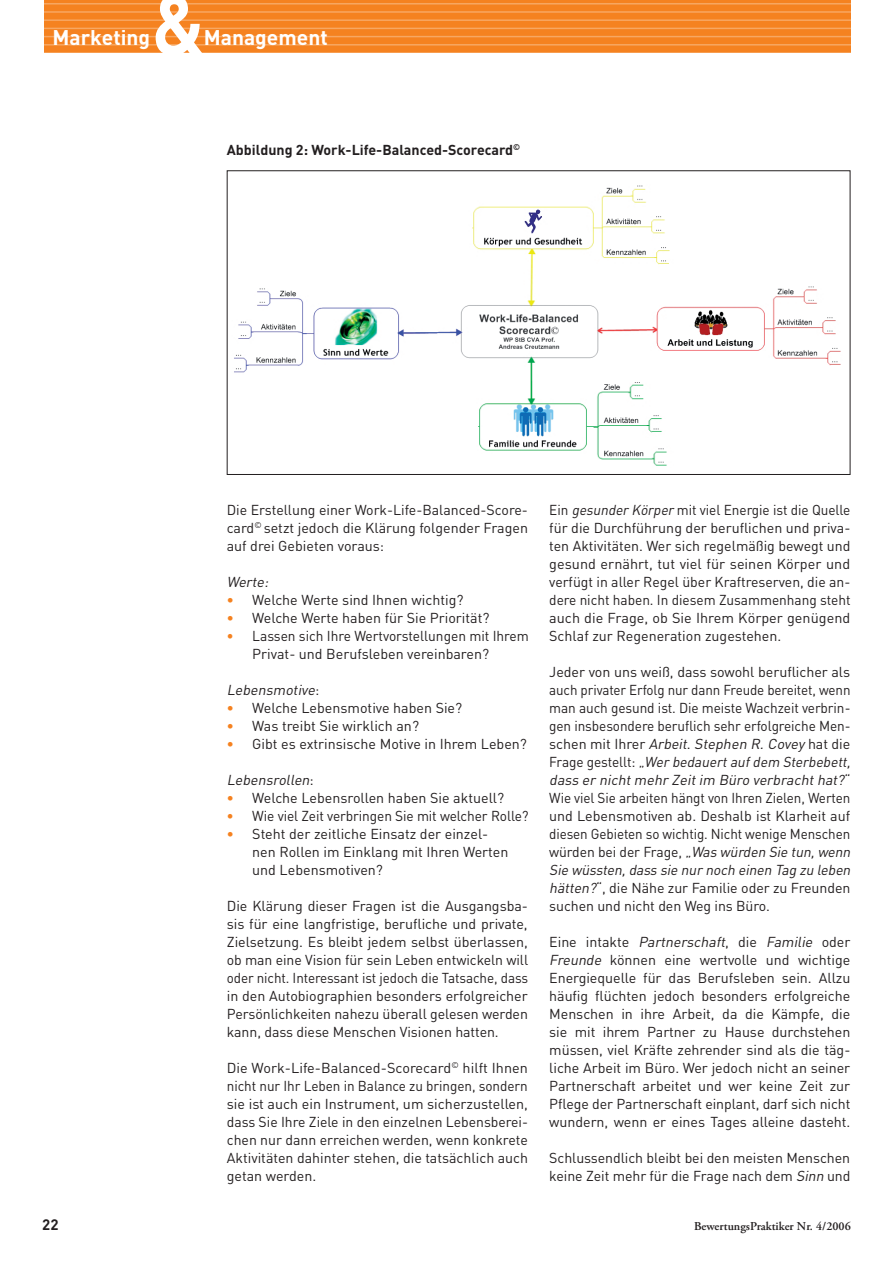
<style>
.page{position:relative;width:893px;height:1263px;background:#fff}
.page>*{position:absolute;margin:0;border:0;box-sizing:border-box;transform-origin:0 0}
.t1{font:700 21px "DIN";color:#fff}
.t2{font:700 15px "DIN";color:#231f20}
.t3{font:14.25px/18px "DIN";letter-spacing:-.005em;color:#231f20;text-align:justify}
.t4{font:14.25px/18px "DIN";letter-spacing:-.005em;color:#231f20;text-align:justify;scale:.95 1}
.t5{font:14.25px/18px "DIN";letter-spacing:-.005em;color:#231f20;scale:.96 1}
.t6{font:700 14.25px "DIN";color:#231f20}
.t7{font:italic 14.25px "DIN";color:#231f20}
.t8{font:600 12px "Adobe Garamond Pro";color:#231f20}
.s1{font-weight:700;color:#f58220}
.s2{font-style:normal}
.s3{font-style:italic}
</style>
<div class="page">
<div style="left:44px;top:0;width:806px;height:53px;background:#f58220"></div>
<hr style="left:42px;top:3px;width:851px;height:2px;background:#fff">
<hr style="left:42px;top:11px;width:851px;height:2px;background:#fff">
<hr style="left:42px;top:19px;width:851px;height:2px;background:#fff">
<hr style="left:42px;top:28px;width:851px;height:1px;background:#fff">
<hr style="left:42px;top:36px;width:851px;height:1px;background:#fff">
<hr style="left:42px;top:44px;width:851px;height:2px;background:#fff">
<hr style="left:42px;top:52px;width:851px;height:2px;background:#fff">
<svg style="left:156px;top:0;width:48px;height:53px"></svg>
<img style="left:234px;top:185px;width:607px;height:281px">
<h1 class="t1" style="left:52px;top:24px;width:99px">Marketing</h1>
<h1 class="t1" style="left:204px;top:24px;width:125px">Management</h1>
<p class="t6" style="left:227px;top:140px;width:295px">Abbildung 2: Work-Life-Balanced-Scorecard<sup>©</sup></p>
<p class="t3" style="left:227px;top:500px;width:303px">Die Erstellung einer Work-Life-Balanced-Score&shy;card<sup>©</sup> setzt jedoch die Klärung folgender Fragen auf drei Gebieten voraus:</p>
<p class="t7" style="left:227px;top:573px;width:46px">Werte:</p>
<p class="t3" style="left:227px;top:590px;width:238px"><span class="s1">•</span> Welche Werte sind I hnen wichtig?</p>
<p class="t3" style="left:227px;top:608px;width:264px"><span class="s1">•</span> Welche Werte haben für Sie Priorität?</p>
<p class="t5" style="left:252px;top:626px;width:290px;text-indent:-26px"><span class="s1">•</span> Lassen sich I hre Wertvorstellungen mit I hrem<br>Privat- und Berufsleben vereinbaren?</p>
<p class="t7" style="left:227px;top:681px;width:94px">Lebensmotive<span class="s2">:</span></p>
<p class="t3" style="left:227px;top:698px;width:237px"><span class="s1">•</span> Welche Lebensmotive haben Sie?</p>
<p class="t3" style="left:227px;top:716px;width:194px"><span class="s1">•</span> Was treibt Sie wirklich an?</p>
<p class="t3" style="left:227px;top:734px;width:302px"><span class="s1">•</span> Gibt es extrinsische Motive in I hrem Leben?</p>
<p class="t7" style="left:227px;top:771px;width:89px">Lebensrollen<span class="s2">:</span></p>
<p class="t3" style="left:227px;top:788px;width:279px"><span class="s1">•</span> Welche Lebensrollen haben Sie aktuell?</p>
<p class="t5" style="left:227px;top:806px;width:316px"><span class="s1">•</span> Wie viel Zeit verbringen Sie mit welcher Rolle?</p>
<p class="t3" style="left:252px;top:824px;width:258px;text-align:left;text-indent:-26px"><span class="s1">•</span> Steht der zeitliche Einsatz der einzel&shy;nen Rollen im Einklang mit I hren Werten und Lebensmotiven?</p>
<p class="t3" style="left:227px;top:896px;width:303px">Die Klärung dieser Fragen ist die Ausgangsba&shy;sis für eine langfristige, berufliche und private, Zielsetzung. Es bleibt jedem selbst überlassen, ob man eine Vision für sein Leben entwickeln will oder nicht. I nteressant ist jedoch die Tatsache, dass in den Autobiographien besonders erfolgreicher Persönlichkeiten nahezu überall gelesen werden kann, dass diese Menschen Visionen hatten.</p>
<p class="t3" style="left:227px;top:1058px;width:303px">Die Work-Life-Balanced-Scorecard<sup>©</sup> hilft I hnen nicht nur I hr Leben in Balance zu bringen, sondern sie ist auch ein I nstrument, um sicherzustellen, dass Sie I hre Ziele in den einzelnen Lebensberei&shy;chen nur dann erreichen werden, wenn konkrete Aktivitäten dahinter stehen, die tatsächlich auch getan werden.</p>
<p class="t4" style="left:549px;top:500px;width:319px">Ein <span class="s3">gesunderKörper</span>mit viel Energie ist die Quelle für die Durchführung der beruflichen und priva&shy;ten Aktivitäten. Wer sich regelmäßig bewegt und gesund ernährt, tut viel für seinen Körper und verfügt in aller Regel über Kraftreserven, die an&shy;dere nicht haben. I n diesem Zusammenhang steht auch die Frage, ob Sie I hrem Körper genügend Schlaf zur Regeneration zugestehen.</p>
<p class="t3" style="left:549px;top:662px;width:306px;text-align:left">Jeder von uns weiß, dass sowohl beruflicher als auch privater Erfolg nur dann Freude bereitet, wenn man auch gesund ist. Die meiste Wachzeit verbrin&shy;gen insbesondere beruflich sehr erfolgreiche Men&shy;schen mit I hrer <span class="s3">Arbeit</span>. <span class="s3">Stephen R.Covey</span> hat die Fra g e g e st e l lt : „ <span class="s3">Wer bedauertaufdem Sterbebett, dass er nichtmehr Zeitim Büro verbrachthat?</span>“ Wie viel Sie arbeiten hängt von I hren Zielen, Werten und Lebensmotiven ab. Deshalb ist Klarheit auf diesen Gebieten so wichtig. Nicht wenige Menschen würden bei der Frage, „<span class="s3">Was würden Sie tun,wenn Sie wüssten,dass sie nurnoch einen Tag zu leben hätten?</span>“, die Nähe zur Familie oder zu Freunden suchen und nicht den Weg ins Büro.</p>
<p class="t3" style="left:549px;top:932px;width:303px">E i n e i n ta kt e <span class="s3">Partnerschaft</span>, d i e <span class="s3">Familie</span> o d e r <span class="s3">Freunde</span> können eine wertvolle und wichtige Energiequelle für das Berufsleben sein. Allzu häufig flüchten jedoch besonders erfolgreiche Menschen in ihre Arbeit, da die Kämpfe, die sie mit ihrem Partner zu Hause durchstehen müssen, viel Kräfte zehrender sind als die täg&shy;liche Arbeit im Büro. Wer jedoch nicht an seiner Partnerschaft arbeitet und wer keine Zeit zur Pflege der Partnerschaft einplant, darf sich nicht wundern, wenn er eines Tages alleine dasteht.</p>
<p class="t3" style="left:549px;top:1148px;width:303px">Schlussendlich bleibt bei den meisten Menschen keine Zeit mehr für die Frage nach dem <span class="s3">Sinn</span> und</p>
<p class="t2" style="left:42px;top:1214px;width:18px">22</p>
<p class="t8" style="left:694px;top:1219px;width:158px">BewertungsPraktiker Nr. 4/2006</p>
</div>
